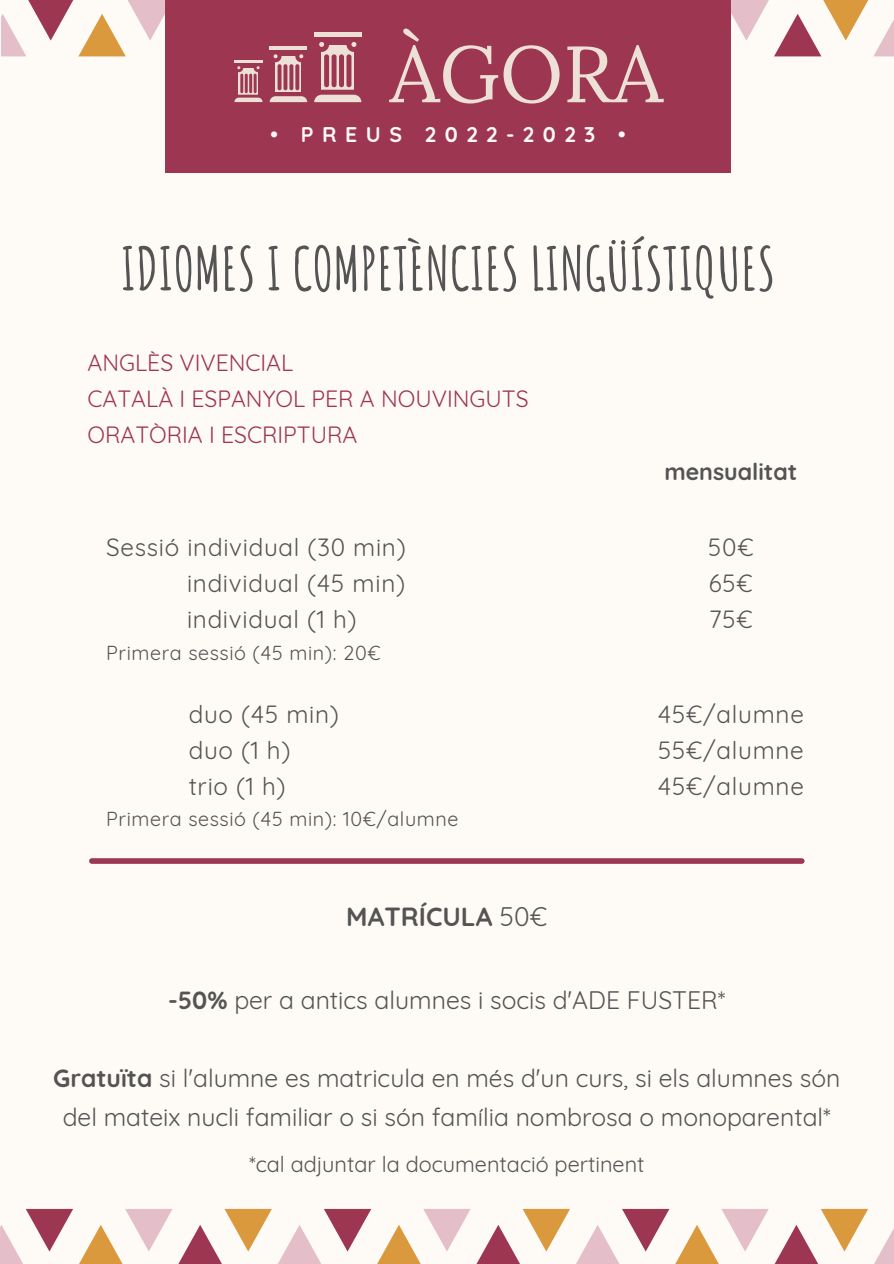
<style>
.page{position:relative;width:894px;height:1264px;background:#fff}
.page>*{position:absolute;margin:0;border:0;box-sizing:border-box;transform-origin:0 0}
.t1{font:79.5px "Lora";color:#ede0d6}
.t2{font:700 58.95px "Amatic SC";color:#545454}
.t3{font:700 26.25px "Quicksand";color:#545454}
.t4{font:24.75px/38.8px "Quicksand";color:#545454;text-align:center}
.t5{font:24.3px "Quicksand";letter-spacing:.03em;color:#545454}
.t6{font:700 23.25px "Quicksand";color:#545454}
.t7{font:22.95px "Quicksand";color:#9d3651}
.t8{font:21.75px "Quicksand";color:#545454}
.t9{font:700 21.15px "Quicksand";letter-spacing:.4em;color:#fefaf6}
.t10{font:19.8px "Quicksand";letter-spacing:.03em;color:#545454}
.s1{font-weight:400}
.s2{font-weight:700}
</style>
<div class="page">
<div style="left:0;top:0;width:893px;height:1263px;background:#fefaf6"></div>
<div style="left:165px;top:0;width:565px;height:173px;background:#9d3651"></div>
<div style="left:92px;top:858px;width:709px;height:5px;background:#9d3651"></div>
<svg style="left:0;top:1208px;width:893px;height:55px"></svg>
<svg style="left:275px;top:72px;width:26px;height:20px"></svg>
<svg style="left:295px;top:64px;width:4px;height:26px"></svg>
<svg style="left:283px;top:64px;width:4px;height:26px"></svg>
<svg style="left:289px;top:64px;width:4px;height:26px"></svg>
<svg style="left:277px;top:64px;width:4px;height:26px"></svg>
<svg style="left:269px;top:96px;width:38px;height:6px"></svg>
<svg style="left:321px;top:72px;width:33px;height:18px"></svg>
<div style="left:346px;top:54px;width:5px;height:33px;background:#9d3651;border-radius:2px"></div>
<div style="left:331px;top:54px;width:5px;height:33px;background:#9d3651;border-radius:2px"></div>
<div style="left:339px;top:54px;width:5px;height:33px;background:#9d3651;border-radius:2px"></div>
<div style="left:324px;top:54px;width:5px;height:33px;background:#9d3651;border-radius:2px"></div>
<svg style="left:314px;top:95px;width:47px;height:7px"></svg>
<svg style="left:239px;top:72px;width:19px;height:23px"></svg>
<hr style="left:253px;top:74px;width:3px;height:19px;background:#9d3651">
<hr style="left:245px;top:74px;width:3px;height:19px;background:#9d3651">
<hr style="left:249px;top:74px;width:3px;height:19px;background:#9d3651">
<hr style="left:240px;top:74px;width:3px;height:19px;background:#9d3651">
<svg style="left:234px;top:98px;width:28px;height:4px"></svg>
<svg style="left:1px;top:0;width:892px;height:72px"></svg>
<p class="t1" style="left:389px;top:22px;width:274px">ÀGORA</p>
<p class="t9" style="left:270px;top:120px;width:356px">• PREUS 2022-2023 •</p>
<p class="t2" style="left:121px;top:231px;width:656px">IDIOMES I COMPETÈNCIES LINGÜÍSTIQUES</p>
<p class="t7" style="left:87px;top:348px;width:207px">ANGLÈS VIVENCIAL</p>
<p class="t7" style="left:87px;top:384px;width:442px">CATALÀ I ESPANYOL PER A NOUVINGUTS</p>
<p class="t7" style="left:87px;top:420px;width:271px">ORATÒRIA I ESCRIPTURA</p>
<p class="t5" style="left:106px;top:531px;width:301px">Sessió individual (30 min)</p>
<p class="t5" style="left:187px;top:568px;width:219px">individual (45 min)</p>
<p class="t5" style="left:187px;top:604px;width:171px">individual (1 h)</p>
<p class="t10" style="left:106px;top:640px;width:276px">Primera sessió (45 min): 20€</p>
<p class="t5" style="left:189px;top:698px;width:152px">duo (45 min)</p>
<p class="t5" style="left:189px;top:734px;width:103px">duo (1 h)</p>
<p class="t5" style="left:189px;top:770px;width:98px">trio (1 h)</p>
<p class="t10" style="left:106px;top:806px;width:353px">Primera sessió (45 min): 10€/alumne</p>
<p class="t3" style="left:346px;top:899px;width:202px">MATRÍCULA <span class="s1">50€</span></p>
<p class="t6" style="left:664px;top:457px;width:134px">mensualitat</p>
<p class="t5" style="left:708px;top:531px;width:47px">50€</p>
<p class="t5" style="left:708px;top:568px;width:46px">65€</p>
<p class="t5" style="left:709px;top:604px;width:45px">75€</p>
<p class="t5" style="left:657px;top:698px;width:147px">45€/alumne</p>
<p class="t5" style="left:658px;top:734px;width:147px">55€/alumne</p>
<p class="t5" style="left:657px;top:770px;width:147px">45€/alumne</p>
<p class="t4" style="left:168px;top:980px;width:558px"><span class="s2">-50%</span> per a antics alumnes i socis d'ADE FUSTER*</p>
<p class="t4" style="left:53px;top:1058px;width:788px"><span class="s2">Gratuïta</span> si l'alumne es matricula en més d'un curs, si els alumnes són del mateix nucli familiar o si són família nombrosa o monoparental*</p>
<p class="t8" style="left:249px;top:1150px;width:397px">*cal adjuntar la documentació pertinent</p>
</div>
